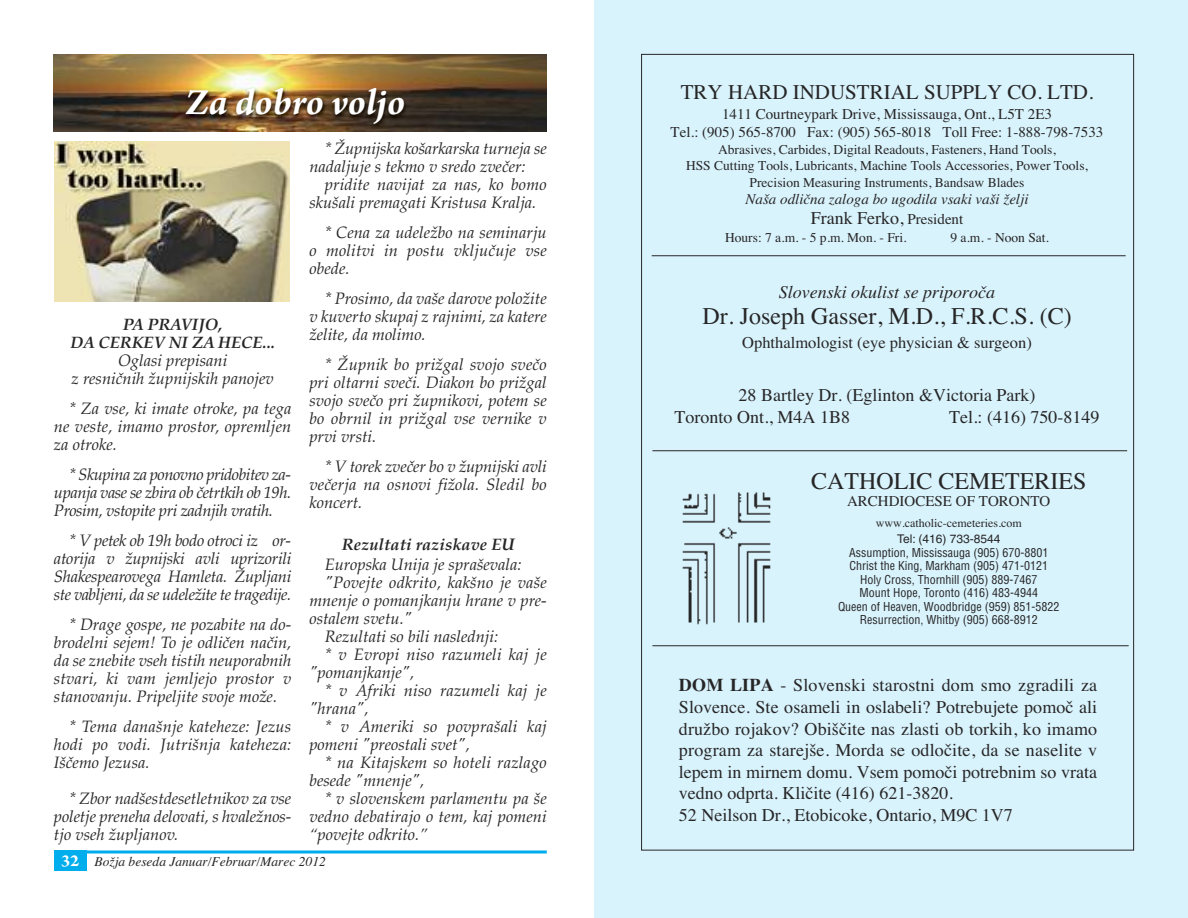
<style>
.page{position:relative;width:1188px;height:918px;background:#fff}
.page>*{position:absolute;margin:0;border:0;box-sizing:border-box;transform-origin:0 0}
.t1{font:italic 700 39px "Arno Pro";color:#fff}
.t2{font:24px "Times";color:#272627}
.t3{font:21px "Times";color:#272627}
.t4{font:18px/21.6px "Times";color:#272627}
.t5{font:italic 18px "Times";color:#272627}
.t6{font:italic 16.5px/18px "Palatino";color:#272627;text-align:justify}
.t7{font:italic 700 16.5px/18px "Palatino";color:#272627;text-align:center}
.t8{font:16.5px "Times";color:#272627}
.t9{font:15px/18px "Times";color:#272627;text-align:center}
.t10{font:italic 15px "Times";color:#272627}
.t11{font:13.5px/16.2px "Times";color:#272627;text-align:center}
.t12{font:italic 13.5px "Times";color:#272627}
.t13{font:condensed 12px/13.5px "Helvetica";color:#272627;text-align:center}
.t14{font:12px "Times";color:#272627}
.t15{font:12px "Helvetica";color:#272627}
.s1{font-size:15px}
.s2{font-weight:700}
.s3{font-family:"Arno Pro";font-weight:700;font-style:normal;font-size:18px;color:#fff}
</style>
<div class="page">
<div style="left:594px;top:0;width:594px;height:918px;background:#d9f3fc"></div>
<svg style="left:86px;top:850px;width:461px;height:4px;background:#3fc0f0"></svg>
<div style="left:54px;top:850px;width:32px;height:21px;background:#00aded"></div>
<img style="left:54px;top:54px;width:493px;height:24px">
<img style="left:53px;top:78px;width:1px;height:54px">
<img style="left:54px;top:78px;width:493px;height:54px">
<hr style="left:652px;top:450px;width:475px;height:1px;background:#272627">
<hr style="left:652px;top:255px;width:474px;height:1px;background:#272627">
<hr style="left:652px;top:645px;width:477px;height:1px;background:#272627">
<img style="left:682px;top:492px;width:89px;height:133px">
<img style="left:54px;top:141px;width:236px;height:161px">
<h1 class="t1" style="left:185px;top:89px;width:221px">Za dobro voljo</h1>
<p class="t3" style="left:681px;top:79px;width:414px">TRY HARD INDUSTRIAL SUPPLY CO. LTD.</p>
<p class="t9" style="left:671px;top:105px;width:434px">1411 Courtneypark Drive, Mississauga, Ont., L5T 2E3<br>Tel.: (905) 565-8700 Fax: (905) 565-8018 Toll Free: 1-888-798-7533</p>
<p class="t11" style="left:686px;top:142px;width:403px">Abrasives, Carbides, Digital Readouts, Fasteners, Hand Tools,<br>HSS Cutting Tools, Lubricants, Machine Tools Accessories, Power Tools,<br>Precision Measuring Instruments, Bandsaw Blades</p>
<p class="t10" style="left:746px;top:190px;width:284px">Naša odlična zaloga bo ugodila vsaki vaši želji</p>
<p class="t4" style="left:811px;top:207px;width:154px">Frank Ferko, <span class="s1">President</span></p>
<p class="t11" style="left:725px;top:230px;width:183px">Hours: 7 a.m. - 5 p.m. Mon. - Fri.</p>
<p class="t11" style="left:950px;top:230px;width:100px">9 a.m. - Noon Sat.</p>
<p class="t6" style="left:309px;top:139px;width:239px;text-indent:15px">* Župnijska košarkarska turneja se nadaljuje s tekmo v sredo zvečer:</p>
<p class="t6" style="left:309px;top:175px;width:239px;text-indent:15px">pridite navijat za nas, ko bomo skušali premagati Kristusa Kralja.</p>
<p class="t6" style="left:309px;top:223px;width:239px;text-indent:15px">* Cena za udeležbo na seminarju o molitvi in postu vključuje vse obede.</p>
<p class="t6" style="left:309px;top:289px;width:239px;text-indent:15px">* Prosimo, da vaše darove položite v kuverto skupaj z rajnimi, za katere želite, da molimo.</p>
<p class="t6" style="left:309px;top:355px;width:239px;text-indent:15px">* Župnik bo prižgal svojo svečo pri oltarni sveči. Diakon bo prižgal svojo svečo pri župnikovi, potem se bo obrnil in prižgal vse vernike v prvi vrsti.</p>
<p class="t6" style="left:309px;top:457px;width:239px;text-indent:15px">* V torek zvečer bo v župnijski avli večerja na osnovi fižola. Sledil bo koncert.</p>
<p class="t7" style="left:342px;top:535px;width:174px">Rezultati raziskave EU</p>
<p class="t6" style="left:325px;top:555px;width:198px">Europska Unija je spraševala:</p>
<p class="t6" style="left:325px;top:573px;width:224px">"Povejte odkrito, kakšno je vaše</p>
<p class="t6" style="left:309px;top:591px;width:239px">mnenje o pomanjkanju hrane v pre-</p>
<p class="t6" style="left:309px;top:609px;width:104px">ostalem svetu."</p>
<p class="t6" style="left:325px;top:627px;width:175px">Rezultati so bili naslednji:</p>
<p class="t6" style="left:325px;top:645px;width:224px">* v Evropi niso razumeli kaj je</p>
<p class="t6" style="left:309px;top:663px;width:106px">"pomanjkanje",</p>
<p class="t6" style="left:325px;top:681px;width:224px">* v Afriki niso razumeli kaj je</p>
<p class="t6" style="left:309px;top:699px;width:61px">"hrana",</p>
<p class="t6" style="left:325px;top:717px;width:224px">* v Ameriki so povprašali kaj</p>
<p class="t6" style="left:309px;top:735px;width:162px">pomeni "preostali svet",</p>
<p class="t6" style="left:325px;top:753px;width:224px">* na Kitajskem so hoteli razlago</p>
<p class="t6" style="left:309px;top:771px;width:116px">besede "mnenje",</p>
<p class="t6" style="left:325px;top:789px;width:224px">* v slovenskem parlamentu pa še</p>
<p class="t6" style="left:309px;top:807px;width:239px">vedno debatirajo o tem, kaj pomeni</p>
<p class="t6" style="left:309px;top:825px;width:120px">“povejte odkrito.”</p>
<p class="t5" style="left:779px;top:282px;width:218px">Slovenski okulist se priporoča</p>
<h2 class="t2" style="left:702px;top:302px;width:371px">Dr. Joseph Gasser, M.D., F.R.C.S. (C)</h2>
<p class="t8" style="left:742px;top:332px;width:291px">Ophthalmologist (eye physician &amp; surgeon)</p>
<p class="t4" style="left:675px;top:384px;width:362px;text-indent:64px">28 Bartley Dr. (Eglinton &amp;Victoria Park)<br>Toronto Ont., M4A 1B8</p>
<p class="t7" style="left:70px;top:315px;width:206px">PA PRAVIJO,<br>DA CERKEV NI ZA HECE...</p>
<p class="t6" style="left:72px;top:351px;width:204px;text-align:center">Oglasi prepisani<br>z resničnih župnijskih panojev</p>
<p class="t6" style="left:54px;top:399px;width:239px;text-indent:15px">* Za vse, ki imate otroke, pa tega ne veste, imamo prostor, opremljen za otroke.</p>
<p class="t6" style="left:54px;top:465px;width:239px;text-indent:15px">* Skupina za ponovno pridobitev za&shy;upanja vase se zbira ob četrtkih ob 19h.<br>Prosim, vstopite pri zadnjih vratih.</p>
<p class="t6" style="left:54px;top:531px;width:239px;text-indent:15px">* V petek ob 19h bodo otroci iz or&shy;atorija v župnijski avli uprizorili Shakespearovega Hamleta. Župljani ste vabljeni, da se udeležite te tragedije.</p>
<p class="t6" style="left:54px;top:615px;width:239px;text-indent:15px">* Drage gospe, ne pozabite na do&shy;brodelni sejem! To je odličen način, da se znebite vseh tistih neuporabnih stvari, ki vam jemljejo prostor v stanovanju. Pripeljite svoje može.</p>
<p class="t6" style="left:54px;top:717px;width:239px;text-indent:15px">* Tema današnje kateheze: Jezus hodi po vodi. Jutrišnja kateheza:<br>Iščemo Jezusa.</p>
<p class="t6" style="left:54px;top:789px;width:239px;text-indent:15px">* Zbor nadšestdesetletnikov za vse poletje preneha delovati, s hvaležnos&shy;tjo vseh župljanov.</p>
<p class="t4" style="left:949px;top:406px;width:152px">Tel.: (416) 750-8149</p>
<h2 class="t2" style="left:811px;top:467px;width:277px">CATHOLIC CEMETERIES</h2>
<p class="t9" style="left:847px;top:491px;width:205px">ARCHDIOCESE OF TORONTO</p>
<p class="t14" style="left:876px;top:516px;width:147px">www.catholic-cemeteries.com</p>
<p class="t15" style="left:897px;top:535px;width:105px">Tel: (416) 733-8544</p>
<p class="t13" style="left:838px;top:546px;width:223px">Assumption, Mississauga (905) 670-8801<br>Christ the King, Markham (905) 471-0121<br>Holy Cross, Thornhill (905) 889-7467<br>Mount Hope, Toronto (416) 483-4944<br>Queen of Heaven, Woodbridge (959) 851-5822<br>Resurrection, Whitby (905) 668-8912</p>
<p class="t4" style="left:679px;top:674px;width:420px"><span class="s2">DOM LIPA</span> - Slovenski starostni dom smo zgradili za Slovence. Ste osameli in oslabeli? Potrebujete pomoč ali družbo rojakov? Obiščite nas zlasti ob torkih, ko imamo program za starejše. Morda se odločite, da se naselite v lepem in mirnem domu. Vsem pomoči potrebnim so vrata vedno odprta. Kličite (416) 621-3820.<br>52 Neilson Dr., Etobicoke, Ontario, M9C 1V7</p>
<p class="t12" style="left:61px;top:853px;width:266px"><span class="s3">32</span> Božja beseda Januar/Februar/Marec 2012</p>
</div>
